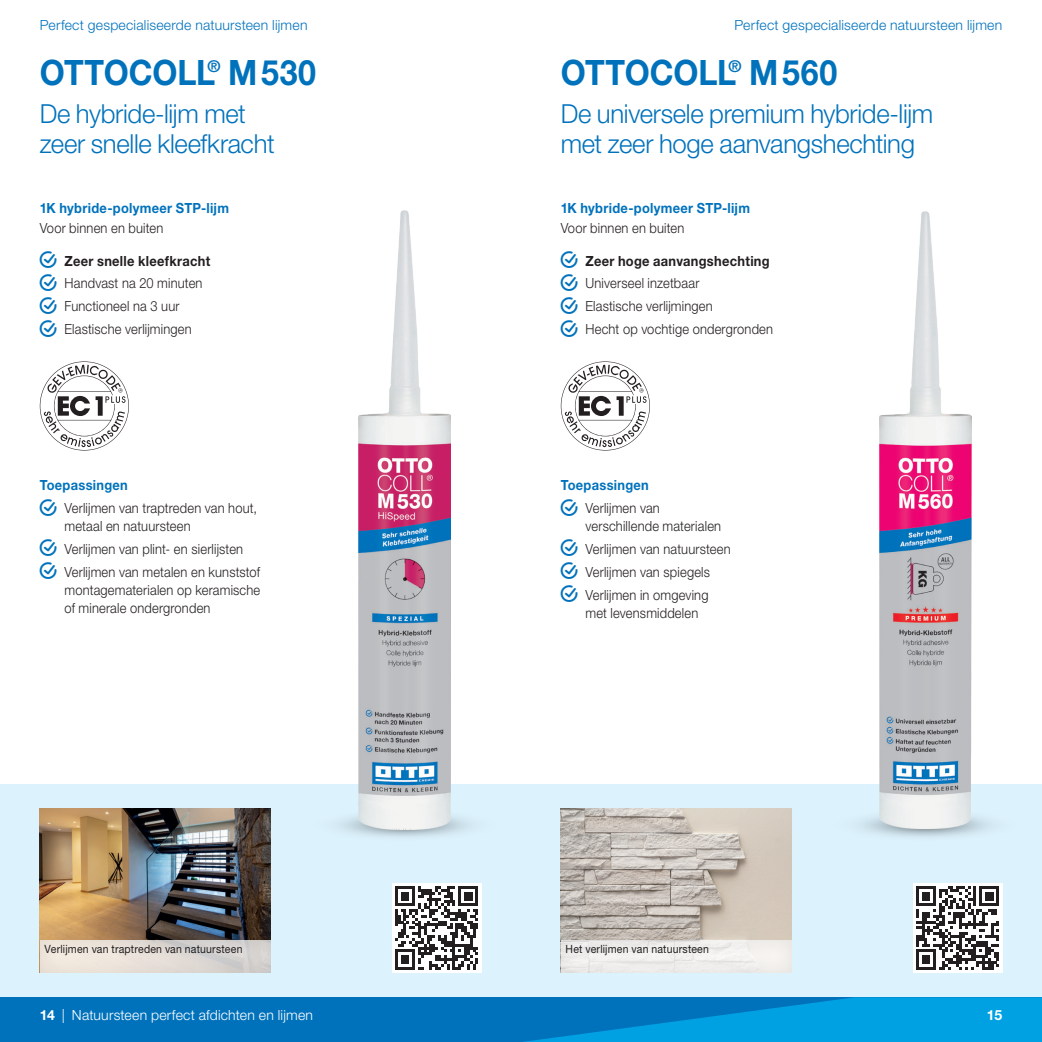
<style>
.page{position:relative;width:1042px;height:1042px;background:#fff}
.page>*{position:absolute;margin:0;border:0;box-sizing:border-box;transform-origin:0 0}
.t1{font:700 35px "Helvetica Neue LT Pro";color:#0072bc;scale:.92 1}
.t2{font:300 26.25px/29.8px "Helvetica Neue LT Pro";letter-spacing:-.01em;color:#0072bc}
.t3{font:300 14px/22.9px "Helvetica Neue LT Pro";letter-spacing:.015em;color:#231f20;scale:.92 1}
.t4{font:300 14px "Helvetica Neue LT Pro";letter-spacing:.015em;color:#0072bc}
.t5{font:700 14px/22.9px "Helvetica Neue LT Pro";letter-spacing:.025em;color:#0072bc;scale:.92 1}
.t6{font:300 14px "Helvetica Neue LT Pro";letter-spacing:.015em;color:#fff}
.t7{font:700 14px "Helvetica Neue LT Pro";color:#fff}
.t8{font:11.38px "Helvetica Neue LT Pro";letter-spacing:.02em;color:#231f20;scale:.92 1}
.s1{font-family:"Haken Font V01";font-weight:400;font-size:16.8px;color:#0072bc}
.s2{font-weight:700}
.s3{font-weight:700;color:#0072bc}
.s4{font-family:"Haken Font V01";font-weight:400;font-size:16.8px}
.s5{font-weight:300;color:#231f20}
</style>
<div class="page">
<div style="left:0;top:784px;width:521px;height:213px;background:#dcf2fc"></div>
<div style="left:521px;top:784px;width:521px;height:213px;background:#dcf2fc"></div>
<svg style="left:40px;top:361px;width:89px;height:89px"></svg>
<div style="left:392px;top:883px;width:89px;height:89px;background:#fff"></div>
<svg style="left:395px;top:886px;width:83px;height:83px"></svg>
<img style="left:40px;top:809px;width:230px;height:129px">
<div style="left:39px;top:938px;width:232px;height:35px;background:#231f20;opacity:.12"></div>
<img style="left:339px;top:817px;width:132px;height:20px">
<img style="left:358px;top:210px;width:93px;height:619px">
<div style="left:913px;top:883px;width:89px;height:89px;background:#fff"></div>
<svg style="left:916px;top:886px;width:83px;height:83px"></svg>
<svg style="left:561px;top:361px;width:89px;height:89px"></svg>
<img style="left:561px;top:809px;width:230px;height:129px">
<div style="left:559px;top:938px;width:233px;height:35px;background:#231f20;opacity:.12"></div>
<img style="left:860px;top:817px;width:132px;height:20px">
<img style="left:879px;top:211px;width:92px;height:617px">
<div style="left:0;top:997px;width:1042px;height:45px;background:#0072bc"></div>
<svg style="left:524px;top:997px;width:518px;height:45px"></svg>
<p class="t4" style="left:40px;top:16px;width:269px">Perfect gespecialiseerde natuursteen lijmen</p>
<p class="t4" style="left:734px;top:16px;width:269px">Perfect gespecialiseerde natuursteen lijmen</p>
<h1 class="t1" style="left:40px;top:50px;width:302px">OTTOCOLL<sup>®</sup> M530</h1>
<h2 class="t2" style="left:40px;top:98px;width:236px">De hybride-lijm met zeer snelle kleefkracht</h2>
<p class="t5" style="left:40px;top:197px;width:207px">1K hybride-polymeer STP-lijm</p>
<p class="t3" style="left:40px;top:216px;width:136px">Voor binnen en buiten</p>
<p class="t3" style="left:40px;top:249px;width:187px"><span class="s1">A</span> <span class="s2">Zeer snelle kleefkracht<br></span><span class="s1">A</span> Handvast na 20 minuten<br><span class="s1">A</span> Functioneel na 3 uur<br><span class="s1">A</span> Elastische verlijmingen</p>
<p class="t3" style="left:40px;top:473px;width:238px"><span class="s3">Toepassingen<br></span><span class="s1">A</span> Verlijmen van traptreden van hout,</p>
<p class="t3" style="left:40px;top:514px;width:241px;text-indent:25px">metaal en natuursteen<br><span class="s1">A</span> Verlijmen van plint- en sierlijsten<br><span class="s1">A</span> Verlijmen van metalen en kunststof</p>
<p class="t3" style="left:64px;top:580px;width:214px;line-height:17.8px">montagematerialen op keramische of minerale ondergronden</p>
<p class="t8" style="left:45px;top:942px;width:216px">Verlijmen van traptreden van natuursteen</p>
<h1 class="t1" style="left:561px;top:50px;width:302px">OTTOCOLL<sup>®</sup> M560</h1>
<h2 class="t2" style="left:561px;top:98px;width:374px">De universele premium hybride-lijm met zeer hoge aanvangshechting</h2>
<p class="t5" style="left:561px;top:197px;width:207px">1K hybride-polymeer STP-lijm</p>
<p class="t3" style="left:561px;top:216px;width:136px">Voor binnen en buiten</p>
<p class="t3" style="left:561px;top:249px;width:232px"><span class="s1">A</span> <span class="s2">Zeer hoge aanvangshechting<br></span><span class="s1">A</span> Universeel inzetbaar<br><span class="s1">A</span> Elastische verlijmingen<br><span class="s1">A</span> Hecht op vochtige ondergronden</p>
<p class="t5" style="left:561px;top:473px;width:109px">Toepassingen<br><span class="s4">A</span> <span class="s5">Verlijmen van</span></p>
<p class="t3" style="left:561px;top:514px;width:186px;text-indent:25px">verschillende materialen<br><span class="s1">A</span> Verlijmen van natuursteen<br><span class="s1">A</span> Verlijmen van spiegels<br><span class="s1">A</span> Verlijmen in omgeving</p>
<p class="t3" style="left:585px;top:601px;width:124px">met levensmiddelen</p>
<p class="t8" style="left:566px;top:942px;width:157px">Het verlijmen van natuursteen</p>
<p class="t6" style="left:40px;top:1006px;width:275px"><span class="s2">14</span> | Natuursteen perfect afdichten en lijmen</p>
<p class="t7" style="left:987px;top:1006px;width:17px">15</p>
</div>
